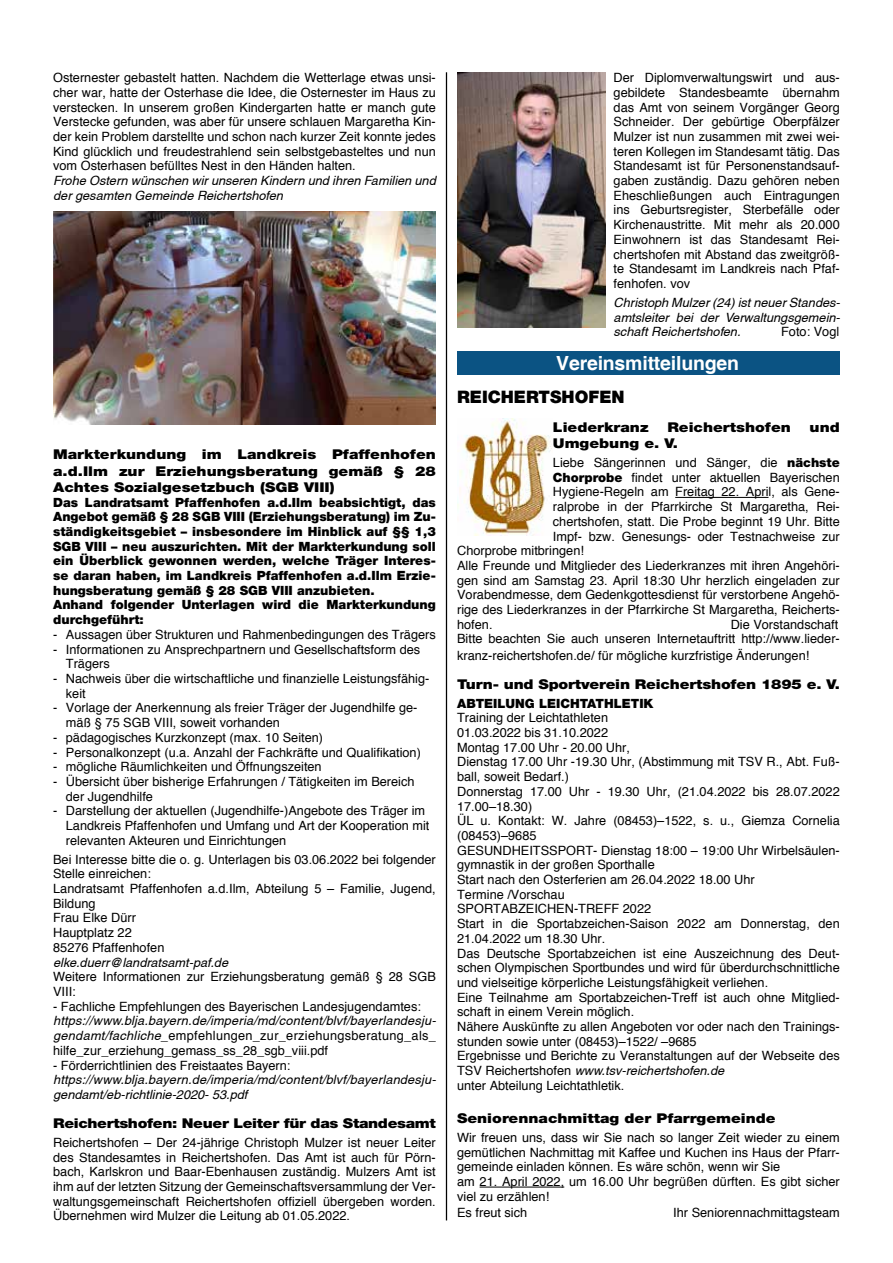
<style>
.page{position:relative;width:893px;height:1263px;background:#fff}
.page>*{position:absolute;margin:0;border:0;box-sizing:border-box;transform-origin:0 0}
.t1{font:700 19.5px "Helvetica";letter-spacing:-.01em;color:#fff}
.t2{font:900 17.25px "Helvetica Neue";color:#000}
.t3{font:900 13.5px/16.2px "Helvetica Neue";color:#000;text-align:justify;scale:1.15 1}
.t4{font:900 13.5px "Helvetica Neue";letter-spacing:-.02em;color:#000;scale:1.15 1}
.t5{font:12.75px/14.7px "Helvetica";color:#000}
.t6{font:900 12.75px/14.7px "Helvetica Neue";color:#000}
.t7{font:italic 12.75px/14.7px "Helvetica";color:#000}
.s1{font-style:italic}
.s2{font-family:"Helvetica Neue";font-weight:900}
</style>
<div class="page">
<hr style="left:446px;top:72px;width:1px;height:1148px;background:#000">
<img style="left:53px;top:212px;width:383px;height:213px">
<hr style="left:675px;top:497px;width:93px;height:1px;background:#000">
<hr style="left:480px;top:1187px;width:84px;height:1px;background:#000">
<div style="left:457px;top:351px;width:383px;height:24px;background:#0b5383"></div>
<img style="left:457px;top:418px;width:95px;height:118px">
<img style="left:457px;top:72px;width:148px;height:256px">
<p class="t5" style="left:53px;top:70px;width:384px;text-align:justify">Osternester gebastelt hatten. Nachdem die Wetterlage etwas unsi&shy;cher war, hatte der Osterhase die Idee, die Osternester im Haus zu verstecken. In unserem großen Kindergarten hatte er manch gute Verstecke gefunden, was aber für unsere schlauen Margaretha Kin&shy;der kein Problem darstellte und schon nach kurzer Zeit konnte jedes Kind glücklich und freudestrahlend sein selbstgebasteltes und nun vom Osterhasen befülltes Nest in den Händen halten.</p>
<p class="t7" style="left:53px;top:173px;width:384px">Frohe Ostern wünschen wir unseren Kindern und ihren Familien und der gesamten Gemeinde Reichertshofen</p>
<p class="t3" style="left:53px;top:446px;width:334px">Markterkundung im Landkreis Pfaffenhofen a.d.Ilm zur Erziehungsberatung gemäß § 28<br>Achtes Sozialgesetzbuch (SGB VIII)</p>
<p class="t6" style="left:53px;top:495px;width:384px">Das Landratsamt Pfaffenhofen a.d.Ilm beabsichtigt, das Angebot gemäß § 28 SGB VIII (Erziehungsberatung) im Zu&shy;ständigkeitsgebiet – insbesondere im Hinblick auf §§ 1,3<br>SGB VIII – neu auszurichten. Mit der Markterkundung soll ein Überblick gewonnen werden, welche Träger Interes&shy;se daran haben, im Landkreis Pfaffenhofen a.d.Ilm Erzie&shy;hungsberatung gemäß § 28 SGB VIII anzubieten.<br>Anhand folgender Unterlagen wird die Markterkundung durchgeführt:</p>
<p class="t5" style="left:53px;top:627px;width:384px">- Aussagen über Strukturen und Rahmenbedingungen des Trägers</p>
<p class="t5" style="left:66px;top:641px;width:356px;text-indent:-13px">- Informationen zu Ansprechpartnern und Gesellschaftsform des<br>Trägers</p>
<p class="t5" style="left:66px;top:671px;width:365px;text-indent:-13px">- Nachweis über die wirtschaftliche und finanzielle Leistungsfähig&shy;keit</p>
<p class="t5" style="left:66px;top:700px;width:353px;text-indent:-13px">- Vorlage der Anerkennung als freier Träger der Jugendhilfe ge&shy;mäß § 75 SGB VIII, soweit vorhanden</p>
<p class="t5" style="left:53px;top:730px;width:271px">- pädagogisches Kurzkonzept (max. 10 Seiten)</p>
<p class="t5" style="left:53px;top:744px;width:369px">- Personalkonzept (u.a. Anzahl der Fachkräfte und Qualifikation)</p>
<p class="t5" style="left:53px;top:759px;width:270px">- mögliche Räumlichkeiten und Öffnungszeiten</p>
<p class="t5" style="left:66px;top:774px;width:350px;text-indent:-13px">- Übersicht über bisherige Erfahrungen / Tätigkeiten im Bereich der Jugendhilfe</p>
<p class="t5" style="left:66px;top:803px;width:365px;text-indent:-13px">- Darstellung der aktuellen (Jugendhilfe-)Angebote des Träger im<br>Landkreis Pfaffenhofen und Umfang und Art der Kooperation mit relevanten Akteuren und Einrichtungen</p>
<p class="t5" style="left:53px;top:851px;width:384px">Bei Interesse bitte die o. g. Unterlagen bis 03.06.2022 bei folgender<br>Stelle einreichen:<br>Landratsamt Pfaffenhofen a.d.Ilm, Abteilung 5 – Familie, Jugend,<br>Bildung<br>Frau Elke Dürr<br>Hauptplatz 22<br>85276 Pfaffenhofen</p>
<p class="t7" style="left:53px;top:955px;width:176px">elke.duerr@landratsamt-paf.de</p>
<p class="t5" style="left:53px;top:969px;width:384px">Weitere Informationen zur Erziehungsberatung gemäß § 28 SGB<br>VIII:</p>
<p class="t5" style="left:53px;top:998px;width:369px">- Fachliche Empfehlungen des Bayerischen Landesjugendamtes:</p>
<p class="t5" style="left:53px;top:1013px;width:384px;text-align:justify"><span class="s1">https://www.blja.bayern.de/imperia/md/content/blvf/bayerlandesju&shy;gendamt/fachliche_</span>empfehlungen_zur_erziehungsberatung_als_ hilfe_zur_erziehung_gemass_ss_28_sgb_viii.pdf</p>
<p class="t5" style="left:53px;top:1057px;width:239px">- Förderrichtlinien des Freistaates Bayern:</p>
<p class="t7" style="left:53px;top:1072px;width:384px">https://www.blja.bayern.de/imperia/md/content/blvf/bayerlandesju&shy;gendamt/eb-richtlinie-2020- 53.pdf</p>
<p class="t4" style="left:53px;top:1115px;width:334px">Reichertshofen: Neuer Leiter für das Standesamt</p>
<p class="t5" style="left:53px;top:1135px;width:384px;text-align:justify">Reichertshofen – Der 24-jährige Christoph Mulzer ist neuer Leiter des Standesamtes in Reichertshofen. Das Amt ist auch für Pörn&shy;bach, Karlskron und Baar-Ebenhausen zuständig. Mulzers Amt ist ihm auf der letzten Sitzung der Gemeinschaftsversammlung der Ver&shy;waltungsgemeinschaft Reichertshofen offiziell übergeben worden.<br>Übernehmen wird Mulzer die Leitung ab 01.05.2022.</p>
<p class="t5" style="left:614px;top:70px;width:228px;text-align:justify">Der Diplomverwaltungswirt und aus&shy;gebildete Standesbeamte übernahm das Amt von seinem Vorgänger Georg Schneider. Der gebürtige Oberpfälzer Mulzer ist nun zusammen mit zwei wei&shy;teren Kollegen im Standesamt tätig. Das Standesamt ist für Personenstandsauf&shy;gaben zuständig. Dazu gehören neben Eheschließungen auch Eintragungen ins Geburtsregister, Sterbefälle oder Kirchenaustritte. Mit mehr als 20.000<br>Einwohnern ist das Standesamt Rei&shy;chertshofen mit Abstand das zweitgröß&shy;te Standesamt im Landkreis nach Pfaf&shy;fenhofen. vov</p>
<p class="t7" style="left:614px;top:295px;width:228px;text-align:justify">Christoph Mulzer (24) ist neuer Standes&shy;amtsleiter bei der Verwaltungsgemein&shy;schaft Reichertshofen.</p>
<p class="t5" style="left:781px;top:324px;width:60px">Foto: Vogl</p>
<h1 class="t1" style="left:556px;top:352px;width:184px">Vereinsmitteilungen</h1>
<h2 class="t2" style="left:457px;top:386px;width:169px">REICHERTSHOFEN</h2>
<p class="t3" style="left:553px;top:419px;width:85px">Liederkranz</p>
<p class="t3" style="left:667px;top:419px;width:109px">Reichertshofen</p>
<p class="t3" style="left:810px;top:419px;width:28px">und</p>
<p class="t3" style="left:553px;top:435px;width:110px">Umgebung e. V.</p>
<p class="t5" style="left:553px;top:455px;width:288px">Liebe Sängerinnen und Sänger, die <span class="s2">nächste</span></p>
<p class="t5" style="left:553px;top:470px;width:288px"><span class="s2">Chorprobe</span> findet unter aktuellen Bayerischen</p>
<p class="t5" style="left:553px;top:484px;width:288px">Hygiene-Regeln am Freitag 22. April, als Gene-</p>
<p class="t5" style="left:553px;top:499px;width:288px">ralprobe in der Pfarrkirche St Margaretha, Rei-</p>
<p class="t5" style="left:553px;top:514px;width:288px">chertshofen, statt. Die Probe beginnt 19 Uhr. Bitte</p>
<p class="t5" style="left:553px;top:528px;width:288px">Impf- bzw. Genesungs- oder Testnachweise zur</p>
<p class="t5" style="left:457px;top:543px;width:128px">Chorprobe mitbringen!</p>
<p class="t5" style="left:457px;top:558px;width:384px">Alle Freunde und Mitglieder des Liederkranzes mit ihren Angehöri-</p>
<p class="t5" style="left:457px;top:572px;width:384px">gen sind am Samstag 23. April 18:30 Uhr herzlich eingeladen zur</p>
<p class="t5" style="left:457px;top:587px;width:384px">Vorabendmesse, dem Gedenkgottesdienst für verstorbene Angehö-</p>
<p class="t5" style="left:457px;top:602px;width:384px">rige des Liederkranzes in der Pfarrkirche St Margaretha, Reicherts-</p>
<p class="t5" style="left:457px;top:617px;width:37px">hofen.</p>
<p class="t5" style="left:457px;top:617px;width:384px;text-align:right">Die Vorstandschaft<br>Bitte beachten Sie auch unseren Internetauftritt http://www.lieder-</p>
<p class="t5" style="left:457px;top:647px;width:354px">kranz-reichertshofen.de/ für mögliche kurzfristige Änderungen!</p>
<p class="t3" style="left:457px;top:676px;width:334px">Turn- und Sportverein Reichertshofen 1895 e. V.</p>
<p class="t6" style="left:457px;top:696px;width:198px">ABTEILUNG LEICHTATHLETIK</p>
<p class="t5" style="left:457px;top:710px;width:384px">Training der Leichtathleten<br>01.03.2022 bis 31.10.2022<br>Montag 17.00 Uhr - 20.00 Uhr,<br>Dienstag 17.00 Uhr -19.30 Uhr, (Abstimmung mit TSV R., Abt. Fuß&shy;ball, soweit Bedarf.)<br>Donnerstag 17.00 Uhr - 19.30 Uhr, (21.04.2022 bis 28.07.2022<br>17.00–18.30)<br>ÜL u. Kontakt: W. Jahre (08453)–1522, s. u., Giemza Cornelia (08453)–9685<br>GESUNDHEITSSPORT- Dienstag 18:00 – 19:00 Uhr Wirbelsäulen&shy;gymnastik in der großen Sporthalle<br>Start nach den Osterferien am 26.04.2022 18.00 Uhr<br>Termine /Vorschau<br>SPORTABZEICHEN-TREFF 2022<br>Start in die Sportabzeichen-Saison 2022 am Donnerstag, den 21.04.2022 um 18.30 Uhr.<br>Das Deutsche Sportabzeichen ist eine Auszeichnung des Deut&shy;schen Olympischen Sportbundes und wird für überdurchschnittliche und vielseitige körperliche Leistungsfähigkeit verliehen.<br>Eine Teilnahme am Sportabzeichen-Treff ist auch ohne Mitglied&shy;schaft in einem Verein möglich.<br>Nähere Auskünfte zu allen Angeboten vor oder nach den Trainings&shy;stunden sowie unter (08453)–1522/ –9685<br>Ergebnisse und Berichte zu Veranstaltungen auf der Webseite des TSV Reichertshofen <span class="s1">www.tsv-reichertshofen.de<br></span>unter Abteilung Leichtathletik.</p>
<p class="t3" style="left:457px;top:1110px;width:279px">Seniorennachmittag der Pfarrgemeinde</p>
<p class="t5" style="left:457px;top:1130px;width:384px">Wir freuen uns, dass wir Sie nach so langer Zeit wieder zu einem gemütlichen Nachmittag mit Kaffee und Kuchen ins Haus der Pfarr&shy;gemeinde einladen können. Es wäre schön, wenn wir Sie<br>am 21. April 2022, um 16.00 Uhr begrüßen dürften. Es gibt sicher viel zu erzählen!</p>
<p class="t5" style="left:457px;top:1205px;width:72px">Es freut sich</p>
<p class="t5" style="left:673px;top:1205px;width:168px">Ihr Seniorennachmittagsteam</p>
</div>
